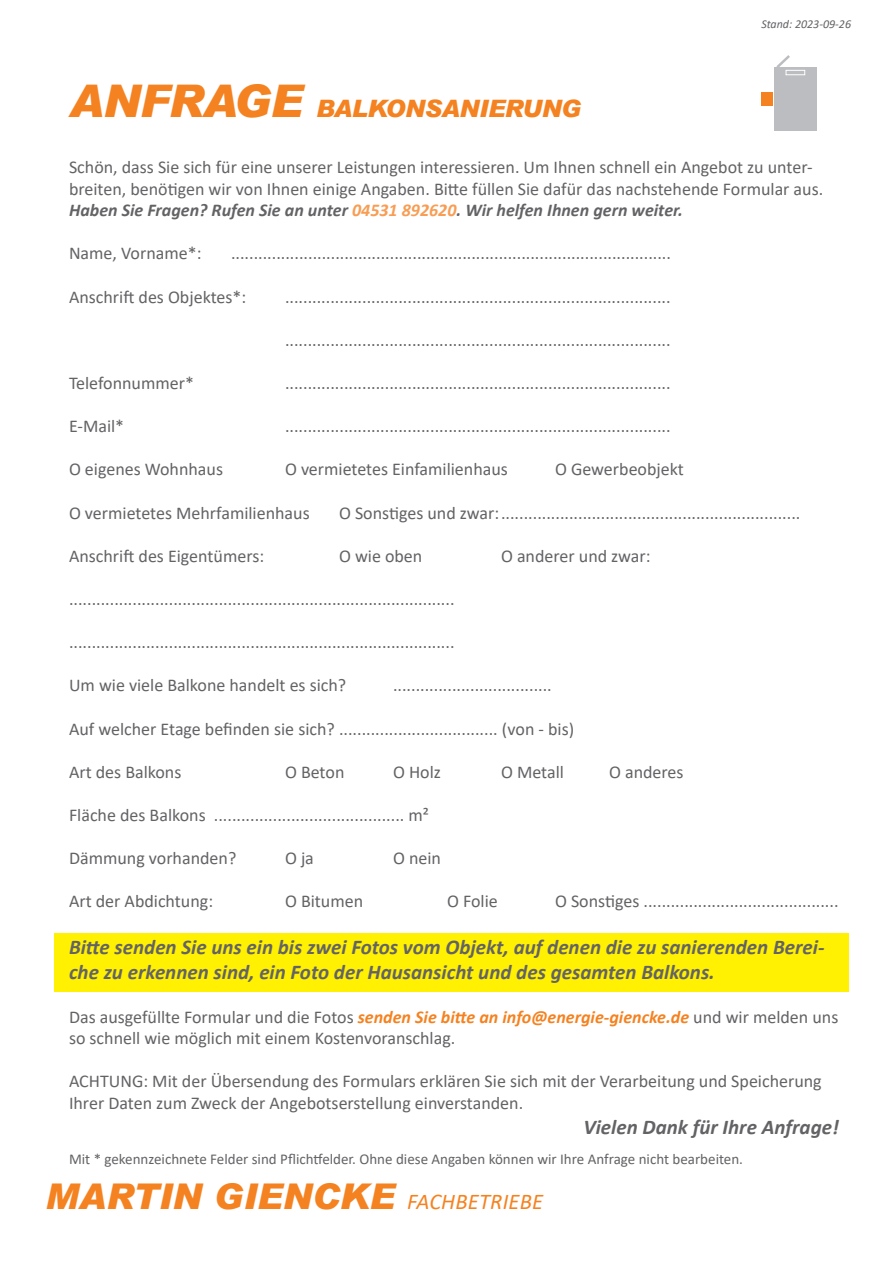
<style>
.page{position:relative;width:893px;height:1263px;background:#fff}
.page>*{position:absolute;margin:0;border:0;box-sizing:border-box;transform-origin:0 0}
.t1{font:italic 900 35.4px "Arial";color:#f58220}
.t2{font:italic 900 24px "Arial";letter-spacing:-.02em;color:#f58220}
.t3{font:italic 700 21px/25.2px "Calibri";color:#636366}
.t4{font:18px/21.6px "Calibri";color:#636366}
.t5{font:15px "Calibri";color:#636366}
.t6{font:italic 12px "Calibri";color:#636366}
.s1{font-size:45px}
.s2{font-weight:700;font-style:italic}
.s3{font-weight:700;font-style:italic;color:#f89d53}
.s4{font-weight:700;font-style:italic;color:#f58220}
.s5{font-family:"Calibri";font-weight:400;font-size:22.5px}
</style>
<div class="page">
<div style="left:54px;top:933px;width:795px;height:59px;background:#fff101"></div>
<div style="left:774px;top:78px;width:10px;height:42px;background:#bcbdc0"></div>
<div style="left:785px;top:78px;width:21px;height:42px;background:#bcbdc0"></div>
<div style="left:806px;top:78px;width:10px;height:42px;background:#bcbdc0"></div>
<div style="left:774px;top:121px;width:42px;height:10px;background:#bcbdc0"></div>
<div style="left:761px;top:92px;width:12px;height:14px;background:#f58220"></div>
<svg style="left:774px;top:67px;width:42px;height:10px"></svg>
<svg style="left:774px;top:55px;width:19px;height:16px"></svg>
<svg style="left:786px;top:70px;width:19px;height:5px"></svg>
<h2 class="t2" style="left:69px;top:93px;width:514px"><span class="s1">ANFRAGE</span> BALKONSANIERUNG</h2>
<p class="t6" style="left:761px;top:16px;width:91px">Stand: 2023-09-26</p>
<p class="t4" style="left:69px;top:156px;width:756px">Schön, dass Sie sich für eine unserer Leistungen interessieren. Um Ihnen schnell ein Angebot zu unter&shy;breiten, benötigen wir von Ihnen einige Angaben. Bitte füllen Sie dafür das nachstehende Formular aus.<br><span class="s2">Haben Sie Fragen? Rufen Sie an unter</span> <span class="s3">04531 892620</span><span class="s2">. Wir helfen Ihnen gern weiter.</span></p>
<p class="t4" style="left:69px;top:242px;width:134px">Name, Vorname*:</p>
<p class="t4" style="left:231px;top:242px;width:441px">.................................................................................................</p>
<p class="t4" style="left:69px;top:285px;width:179px">Anschrift des Objektes*:</p>
<p class="t4" style="left:285px;top:285px;width:387px">.....................................................................................</p>
<p class="t4" style="left:285px;top:329px;width:387px">.....................................................................................</p>
<p class="t4" style="left:69px;top:372px;width:126px">Telefonnummer*</p>
<p class="t4" style="left:285px;top:372px;width:387px">.....................................................................................</p>
<p class="t4" style="left:69px;top:415px;width:57px">E-Mail*</p>
<p class="t4" style="left:285px;top:415px;width:387px">.....................................................................................</p>
<p class="t4" style="left:69px;top:458px;width:156px">O eigenes Wohnhaus</p>
<p class="t4" style="left:285px;top:458px;width:224px">O vermietetes Einfamilienhaus</p>
<p class="t4" style="left:555px;top:458px;width:130px">O Gewerbeobjekt</p>
<p class="t4" style="left:69px;top:501px;width:242px">O vermietetes Mehrfamilienhaus</p>
<p class="t4" style="left:339px;top:501px;width:463px">O Sonstiges und zwar:..................................................................</p>
<p class="t4" style="left:69px;top:545px;width:197px">Anschrift des Eigentümers:</p>
<p class="t4" style="left:339px;top:545px;width:85px">O wie oben</p>
<p class="t4" style="left:501px;top:545px;width:151px">O anderer und zwar:</p>
<p class="t4" style="left:69px;top:588px;width:387px">.....................................................................................</p>
<p class="t4" style="left:69px;top:631px;width:387px">.....................................................................................</p>
<p class="t4" style="left:69px;top:674px;width:279px">Um wie viele Balkone handelt es sich?</p>
<p class="t4" style="left:393px;top:674px;width:160px">...................................</p>
<p class="t4" style="left:69px;top:717px;width:507px">Auf welcher Etage befinden sie sich? ................................... (von - bis)</p>
<p class="t4" style="left:69px;top:761px;width:114px">Art des Balkons</p>
<p class="t4" style="left:285px;top:761px;width:61px">O Beton</p>
<p class="t4" style="left:393px;top:761px;width:49px">O Holz</p>
<p class="t4" style="left:501px;top:761px;width:64px">O Metall</p>
<p class="t4" style="left:609px;top:761px;width:76px">O anderes</p>
<p class="t4" style="left:69px;top:804px;width:361px">Fläche des Balkons .......................................... m²</p>
<p class="t4" style="left:69px;top:847px;width:169px">Dämmung vorhanden?</p>
<p class="t4" style="left:285px;top:847px;width:30px">O ja</p>
<p class="t4" style="left:393px;top:847px;width:49px">O nein</p>
<p class="t4" style="left:69px;top:890px;width:146px">Art der Abdichtung:</p>
<p class="t4" style="left:285px;top:890px;width:80px">O Bitumen</p>
<p class="t4" style="left:447px;top:890px;width:52px">O Folie</p>
<p class="t4" style="left:555px;top:890px;width:285px">O Sonstiges ...........................................</p>
<p class="t3" style="left:69px;top:934px;width:757px">Bitte senden Sie uns ein bis zwei Fotos vom Objekt, auf denen die zu sanierenden Berei&shy;che zu erkennen sind, ein Foto der Hausansicht und des gesamten Balkons.</p>
<p class="t4" style="left:69px;top:1005px;width:771px">Das ausgefüllte Formular und die Fotos <span class="s4">senden Sie bitte an info@energie-giencke.de</span> und wir melden uns so schnell wie möglich mit einem Kostenvoranschlag.</p>
<p class="t4" style="left:69px;top:1070px;width:754px">ACHTUNG: Mit der Übersendung des Formulars erklären Sie sich mit der Verarbeitung und Speicherung<br>Ihrer Daten zum Zweck der Angebotserstellung einverstanden.</p>
<p class="t3" style="left:583px;top:1114px;width:257px">Vielen Dank für Ihre Anfrage!</p>
<p class="t5" style="left:69px;top:1149px;width:676px">Mit * gekennzeichnete Felder sind Pflichtfelder. Ohne diese Angaben können wir Ihre Anfrage nicht bearbeiten.</p>
<h1 class="t1" style="left:45px;top:1174px;width:499px">MARTIN GIENCKE <span class="s5">FACHBETRIEBE</span></h1>
</div>
